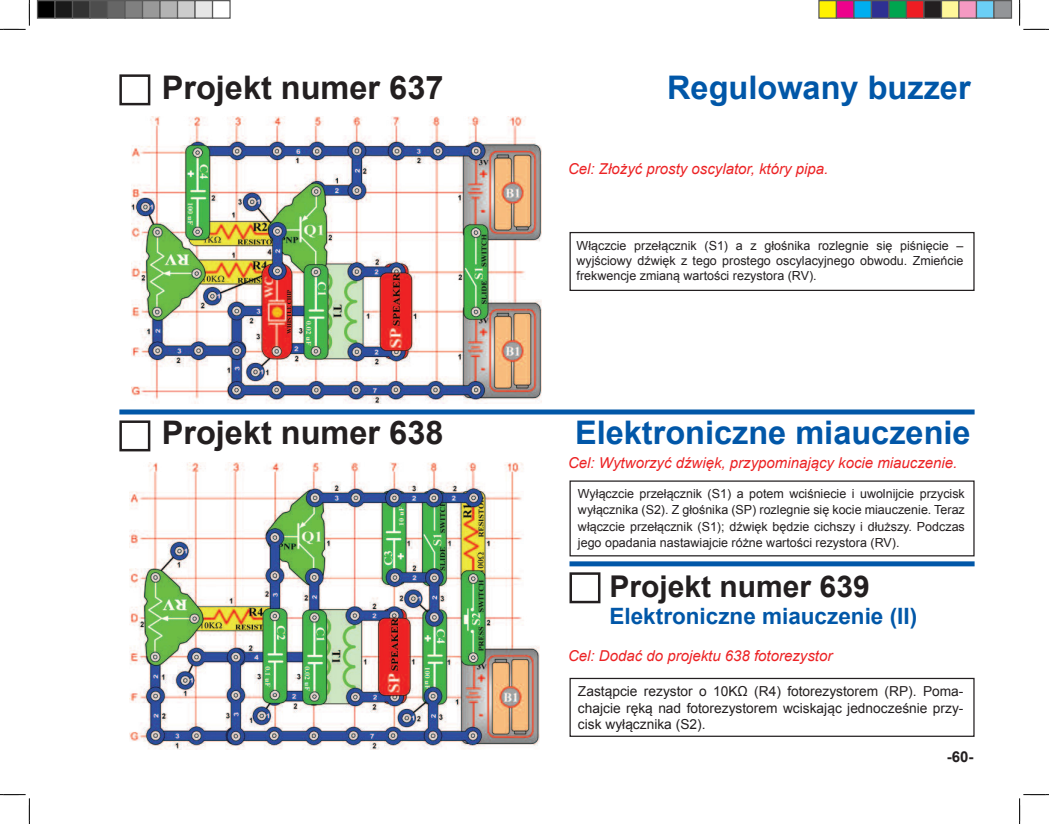
<style>
.page{position:relative;width:1049px;height:824px;background:#fff}
.page>*{position:absolute;margin:0;border:0;box-sizing:border-box;transform-origin:0 0}
.t1{font:700 32.5px "Arial";color:#0157a8}
.t2{font:700 32.5px "Arial";color:#231f20}
.t3{font:700 30px "Arial";color:#231f20}
.t4{font:700 22.5px "Arial";color:#0157a8}
.t5{font:italic 15px "Arial";color:#ec2224}
.t6{font:700 15px "Arial";color:#231f20}
.t7{font:13.75px/16.2px "Arial";color:#231f20;text-align:justify}
.t8{font:12.5px/16.2px "Arial";color:#231f20;text-align:justify}
</style>
<div class="page">
<div style="left:119px;top:409px;width:855px;height:5px;background:#0157a8"></div>
<div style="left:119px;top:74px;width:31px;height:31px;border:2px solid #231f20"></div>
<div style="left:569px;top:232px;width:405px;height:59px;border:1px solid #231f20"></div>
<div style="left:119px;top:420px;width:31px;height:31px;border:2px solid #231f20"></div>
<div style="left:569px;top:480px;width:405px;height:76px;border:1px solid #231f20"></div>
<div style="left:569px;top:572px;width:31px;height:31px;border:2px solid #231f20"></div>
<div style="left:569px;top:561px;width:405px;height:5px;background:#0157a8"></div>
<div style="left:569px;top:678px;width:405px;height:59px;border:1px solid #231f20"></div>
<img style="left:132px;top:117px;width:409px;height:286px">
<img style="left:129px;top:463px;width:410px;height:286px">
<svg style="left:0;top:0;width:30px;height:30px"></svg>
<svg style="left:0;top:794px;width:30px;height:30px"></svg>
<svg style="left:1019px;top:0;width:30px;height:30px"></svg>
<svg style="left:1019px;top:794px;width:30px;height:30px"></svg>
<div style="left:38px;top:1px;width:17px;height:17px;background:#000"></div>
<div style="left:37px;top:0;width:19px;height:19px;border:1px solid #595959"></div>
<div style="left:55px;top:1px;width:18px;height:17px;background:#1a1a1a"></div>
<div style="left:54px;top:0;width:19px;height:19px;border:1px solid #595959"></div>
<div style="left:73px;top:1px;width:17px;height:17px;background:#333"></div>
<div style="left:72px;top:0;width:19px;height:19px;border:1px solid #595959"></div>
<div style="left:90px;top:1px;width:18px;height:17px;background:#4d4d4d"></div>
<div style="left:89px;top:0;width:19px;height:19px;border:1px solid #595959"></div>
<div style="left:108px;top:1px;width:17px;height:17px;background:#666"></div>
<div style="left:107px;top:0;width:19px;height:19px;border:1px solid #595959"></div>
<div style="left:125px;top:1px;width:18px;height:17px;background:#808080"></div>
<div style="left:124px;top:0;width:19px;height:19px;border:1px solid #595959"></div>
<div style="left:143px;top:1px;width:17px;height:17px;background:#999"></div>
<div style="left:142px;top:0;width:19px;height:19px;border:1px solid #595959"></div>
<div style="left:160px;top:1px;width:18px;height:17px;background:#b3b3b3"></div>
<div style="left:159px;top:0;width:19px;height:19px;border:1px solid #595959"></div>
<div style="left:178px;top:1px;width:17px;height:17px;background:#ccc"></div>
<div style="left:177px;top:0;width:19px;height:19px;border:1px solid #595959"></div>
<div style="left:195px;top:1px;width:18px;height:17px;background:#e6e6e6"></div>
<div style="left:194px;top:0;width:19px;height:19px;border:1px solid #595959"></div>
<div style="left:212px;top:0;width:19px;height:19px;border:1px solid #595959"></div>
<div style="left:819px;top:1px;width:17px;height:17px;background:#fff101"></div>
<div style="left:818px;top:0;width:19px;height:19px;border:1px solid #595959"></div>
<div style="left:836px;top:1px;width:18px;height:17px;background:#ed028c"></div>
<div style="left:836px;top:0;width:18px;height:19px;border:1px solid #595959"></div>
<div style="left:854px;top:1px;width:17px;height:17px;background:#00aeef"></div>
<div style="left:853px;top:0;width:19px;height:19px;border:1px solid #595959"></div>
<div style="left:871px;top:1px;width:18px;height:17px;background:#2e3092"></div>
<div style="left:871px;top:0;width:18px;height:19px;border:1px solid #595959"></div>
<div style="left:889px;top:1px;width:17px;height:17px;background:#00a54f"></div>
<div style="left:888px;top:0;width:19px;height:19px;border:1px solid #595959"></div>
<div style="left:906px;top:1px;width:18px;height:17px;background:#ee1d23"></div>
<div style="left:906px;top:0;width:18px;height:19px;border:1px solid #595959"></div>
<div style="left:924px;top:1px;width:17px;height:17px;background:#231f20"></div>
<div style="left:923px;top:0;width:19px;height:19px;border:1px solid #595959"></div>
<div style="left:941px;top:1px;width:18px;height:17px;background:#fff79a"></div>
<div style="left:941px;top:0;width:18px;height:19px;border:1px solid #595959"></div>
<div style="left:959px;top:1px;width:17px;height:17px;background:#f499c2"></div>
<div style="left:958px;top:0;width:19px;height:19px;border:1px solid #595959"></div>
<div style="left:976px;top:1px;width:18px;height:17px;background:#6bcff6"></div>
<div style="left:976px;top:0;width:18px;height:19px;border:1px solid #595959"></div>
<div style="left:994px;top:1px;width:17px;height:17px;background:#939598"></div>
<div style="left:993px;top:0;width:19px;height:19px;border:1px solid #595959"></div>
<h1 class="t2" style="left:162px;top:66px;width:283px">Projekt numer 637</h1>
<h1 class="t1" style="left:667px;top:66px;width:305px">Regulowany buzzer</h1>
<p class="t5" style="left:568px;top:159px;width:262px">Cel: Złożyć prosty oscylator, który pipa.</p>
<p class="t8" style="left:576px;top:238px;width:388px;line-height:15px">Włączcie przełącznik (S1) a z głośnika rozlegnie się piśnięcie – wyjściowy dźwięk z tego prostego oscylacyjnego obwodu. Zmieńcie frekwencje zmianą wartości rezystora (RV).</p>
<h1 class="t2" style="left:162px;top:411px;width:283px">Projekt numer 638</h1>
<h1 class="t1" style="left:575px;top:411px;width:397px">Elektroniczne miauczenie</h1>
<p class="t5" style="left:568px;top:453px;width:391px">Cel: Wytworzyć dźwięk, przypominający kocie miauczenie.</p>
<p class="t8" style="left:578px;top:486px;width:388px">Wyłączcie przełącznik (S1) a potem wciśniecie i uwolnijcie przycisk wyłącznika (S2). Z głośnika (SP) rozlegnie się kocie miauczenie. Teraz włączcie przełącznik (S1); dźwięk będzie cichszy i dłuższy. Podczas jego opadania nastawiajcie różne wartości rezystora (RV).</p>
<h2 class="t3" style="left:609px;top:566px;width:262px">Projekt numer 639</h2>
<h3 class="t4" style="left:609px;top:601px;width:309px">Elektroniczne miauczenie (II)</h3>
<p class="t5" style="left:568px;top:646px;width:266px">Cel: Dodać do projektu 638 fotorezystor</p>
<p class="t7" style="left:578px;top:683px;width:387px">Zastąpcie rezystor o 10KΩ (R4) fotorezystorem (RP). Poma&shy;chajcie ręką nad fotorezystorem wciskając jednocześnie przy&shy;cisk wyłącznika (S2).</p>
<p class="t6" style="left:946px;top:747px;width:28px">-60-</p>
</div>
